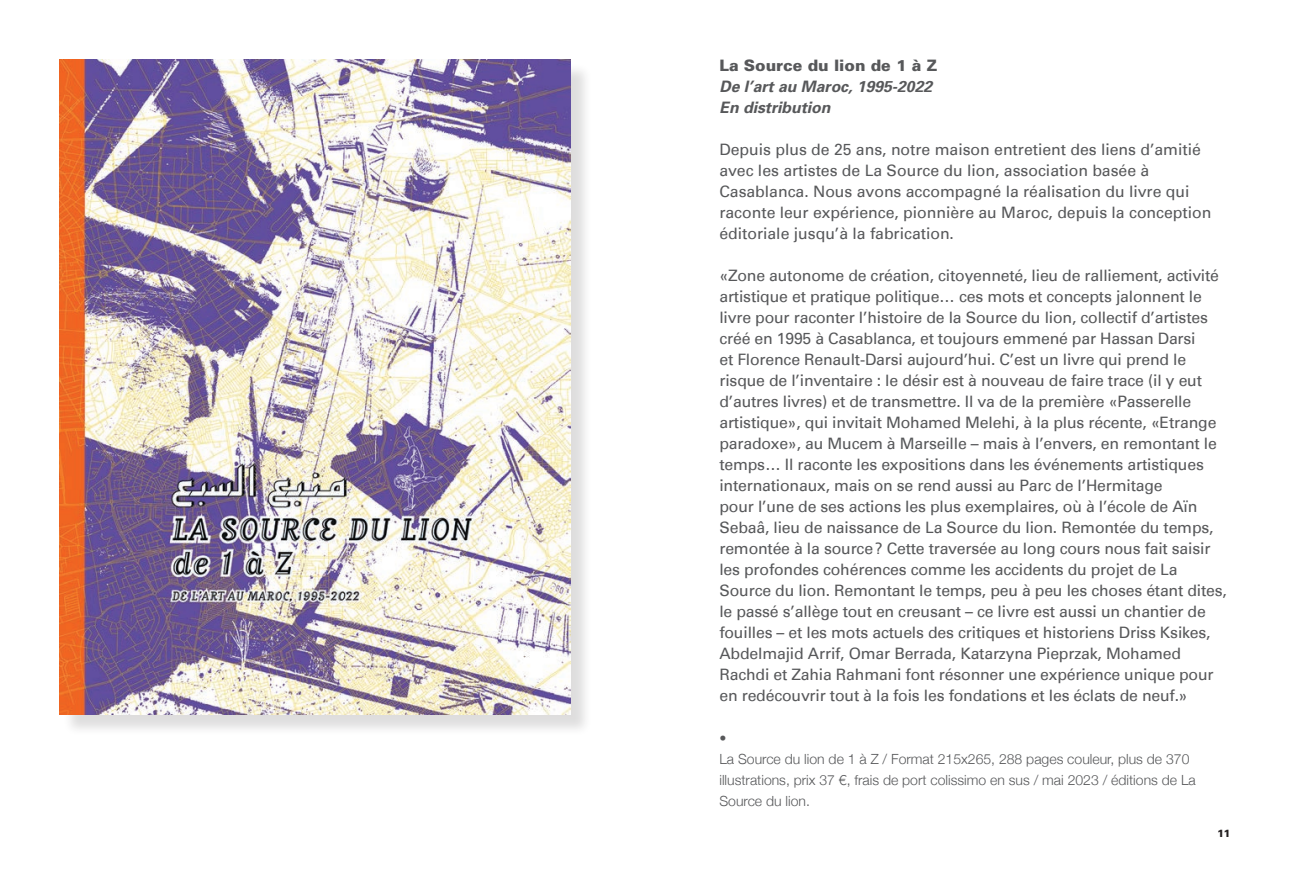
<style>
.page{position:relative;width:1290px;height:893px;background:#fff}
.page>*{position:absolute;margin:0;border:0;box-sizing:border-box;transform-origin:0 0}
.t1{font:15.75px/21px "Univers";letter-spacing:-.01em;color:#57585a}
.t2{font:italic 700 15.75px/21px "Univers";color:#57585a}
.t3{font:900 15.75px "Univers";color:#57585a}
.t4{font:300 14px/21px "Helvetica Neue";color:#57585a}
.t5{font:900 10.5px "Univers";color:#231f20}
</style>
<div class="page">
<div style="left:62px;top:62px;width:530px;height:674px;background:#231f20;opacity:.15"></div>
<img style="left:60px;top:60px;width:510px;height:654px">
<p class="t3" style="left:719px;top:56px;width:219px">La Source du lion de 1 à Z</p>
<p class="t2" style="left:719px;top:76px;width:214px">De l’art au Maroc, 1995-2022<br>En distribution</p>
<p class="t1" style="left:719px;top:139px;width:493px">Depuis plus de 25 ans, notre maison entretient des liens d’amitié avec les artistes de La Source du lion, association basée à Casablanca. Nous avons accompagné la réalisation du livre qui raconte leur expérience, pionnière au Maroc, depuis la conception éditoriale jusqu’à la fabrication.</p>
<p class="t1" style="left:719px;top:265px;width:509px">«Zone autonome de création, citoyenneté, lieu de ralliement, activité artistique et pratique politique… ces mots et concepts jalonnent le livre pour raconter l’histoire de la Source du lion, collectif d’artistes créé en 1995 à Casablanca, et toujours emmené par Hassan Darsi<br>et Florence Renault-Darsi aujourd’hui. C’est un livre qui prend le risque de l’inventaire : le désir est à nouveau de faire trace (il y eut d’autres livres) et de transmettre. Il va de la première «Passerelle artistique», qui invitait Mohamed Melehi, à la plus récente, «Etrange paradoxe», au Mucem à Marseille – mais à l’envers, en remontant le temps… Il raconte les expositions dans les événements artistiques internationaux, mais on se rend aussi au Parc de l’Hermitage<br>pour l’une de ses actions les plus exemplaires, où à l’école de Aïn Sebaâ, lieu de naissance de La Source du lion. Remontée du temps, remontée à la source? Cette traversée au long cours nous fait saisir les profondes cohérences comme les accidents du projet de La Source du lion. Remontant le temps, peu à peu les choses étant dites, le passé s’allège tout en creusant – ce livre est aussi un chantier de fouilles – et les mots actuels des critiques et historiens Driss Ksikes, Abdelmajid Arrif, Omar Berrada, Katarzyna Pieprzak, Mohamed Rachdi et Zahia Rahmani font résonner une expérience unique pour en redécouvrir tout à la fois les fondations et les éclats de neuf.»</p>
<p class="t4" style="left:719px;top:726px;width:478px">•<br>La Source du lion de 1 à Z / Format 215x265, 288 pages couleur, plus de 370 illustrations, prix 37 €, frais de port colissimo en sus / mai 2023 / éditions de La Source du lion.</p>
<p class="t5" style="left:1217px;top:827px;width:15px">11</p>
</div>
